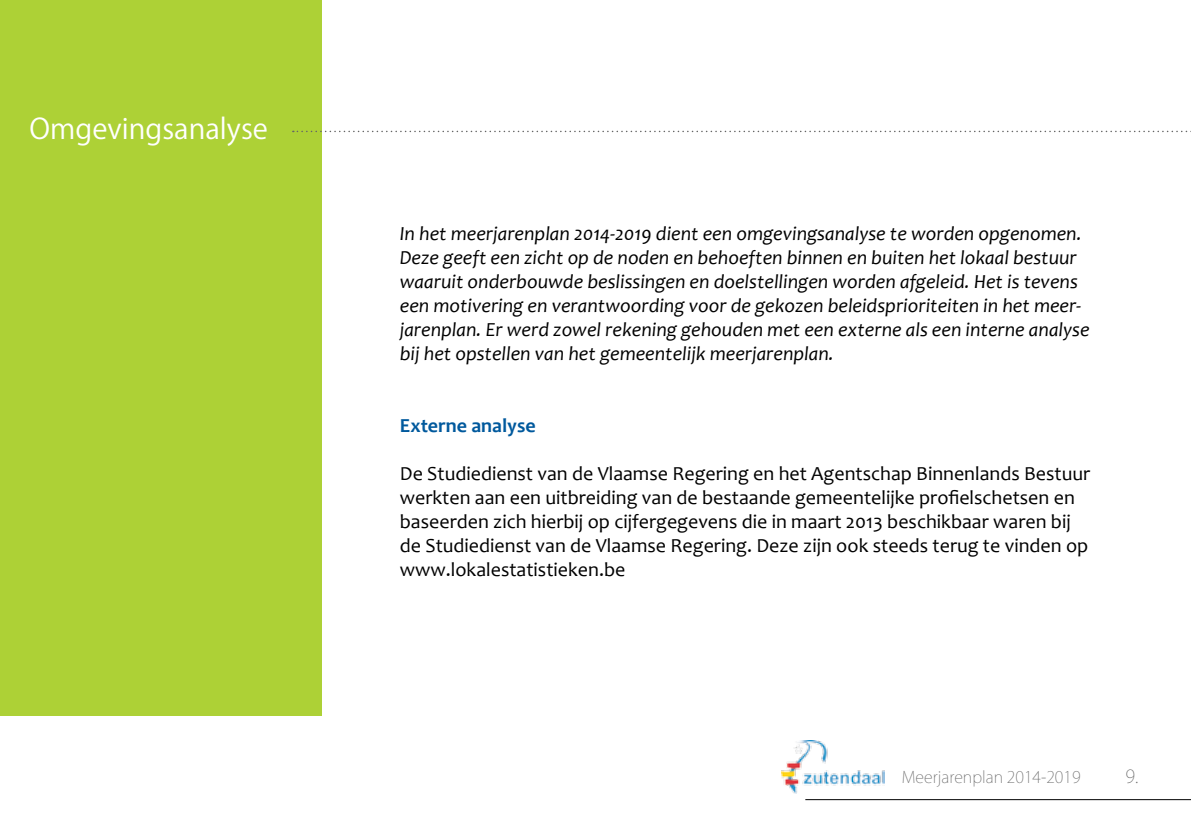
<style>
.page{position:relative;width:1191px;height:840px;background:#fff}
.page>*{position:absolute;margin:0;border:0;box-sizing:border-box;transform-origin:0 0}
.t1{font:28px "Koz Go Pr 6 N";color:#fff}
.t2{font:italic 20px/24px "Candara";color:#000}
.t3{font:20px/24px "Candara";color:#000}
.t4{font:700 20px "Candara";color:#00599d}
.t5{font:200 18px "Koz Go Pr 6 N";color:#666}
.t6{font:200 16px "Koz Go Pro";color:#666}
</style>
<div class="page">
<img style="left:782px;top:740px;width:102px;height:52px">
<hr style="left:805px;top:798px;width:386px;height:1px;background:#000">
<div style="left:0;top:0;width:322px;height:714px;background:#add136"></div>
<svg style="left:293px;top:131px;width:898px;height:1px"></svg>
<h1 class="t1" style="left:30px;top:113px;width:240px">Omgevingsanalyse</h1>
<p class="t2" style="left:400px;top:221px;width:691px">In het meerjarenplan 2014-2019 dient een omgevingsanalyse te worden opgenomen.<br>Deze geeft een zicht op de noden en behoeften binnen en buiten het lokaal bestuur waaruit onderbouwde beslissingen en doelstellingen worden afgeleid. Het is tevens een motivering en verantwoording voor de gekozen beleidsprioriteiten in het meer&shy;jarenplan. Er werd zowel rekening gehouden met een externe als een interne analyse bij het opstellen van het gemeentelijk meerjarenplan.</p>
<p class="t4" style="left:400px;top:413px;width:137px">Externe analyse</p>
<p class="t3" style="left:400px;top:461px;width:692px">De Studiedienst van de Vlaamse Regering en het Agentschap Binnenlands Bestuur werkten aan een uitbreiding van de bestaande gemeentelijke profielschetsen en baseerden zich hierbij op cijfergegevens die in maart 2013 beschikbaar waren bij de Studiedienst van de Vlaamse Regering. Deze zijn ook steeds terug te vinden op www.lokalestatistieken.be</p>
<p class="t6" style="left:901px;top:765px;width:180px">Meerjarenplan 2014-2019</p>
<p class="t5" style="left:1125px;top:765px;width:14px">9.</p>
</div>
